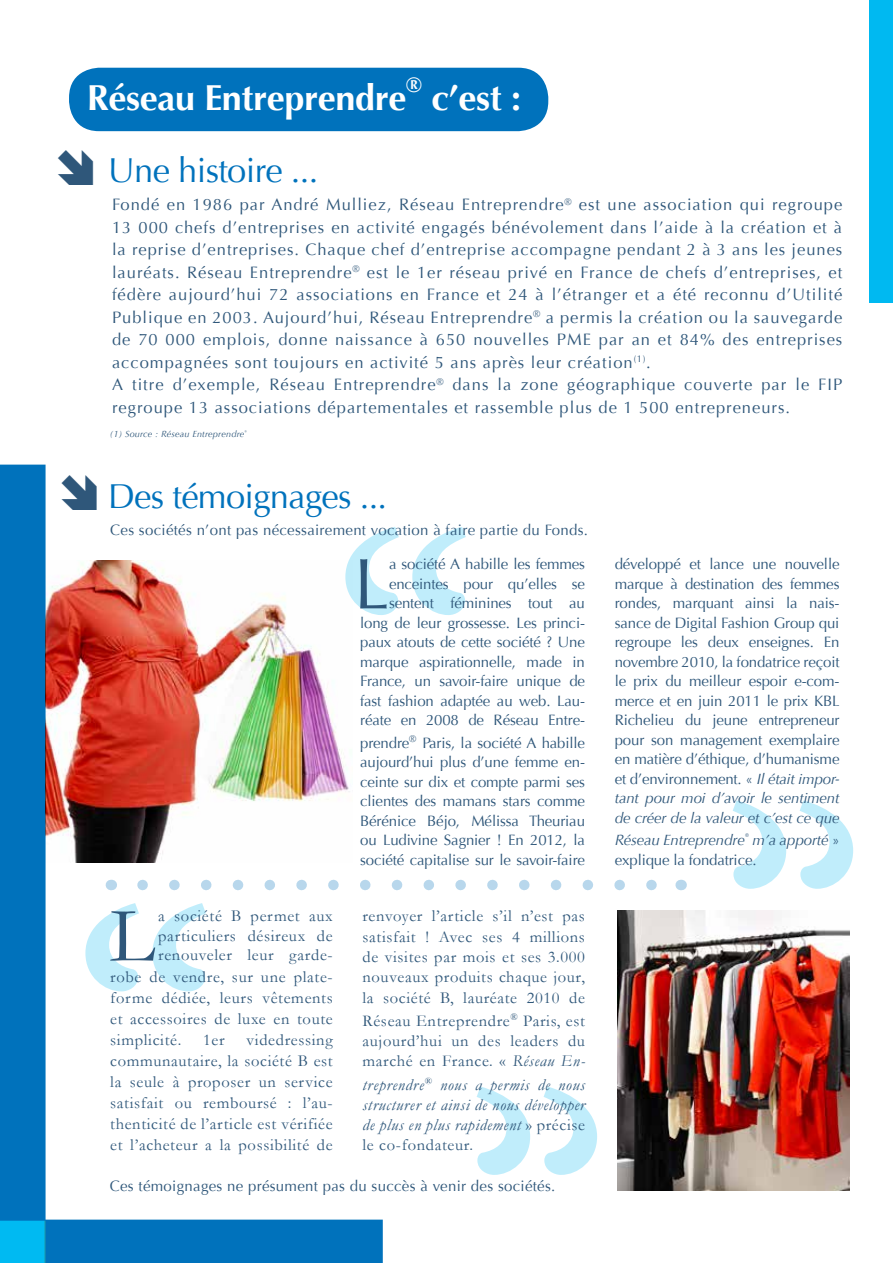
<style>
.page{position:relative;width:893px;height:1263px;background:#fff}
.page>*{position:absolute;margin:0;border:0;box-sizing:border-box;transform-origin:0 0}
.t1{font:79.05px "Garamond";color:#2f577a}
.t2{font:72px "Optima";color:#2f577a}
.t3{font:700 36px "Optima";letter-spacing:-.01em;color:#fff}
.t4{font:34.5px "Optima";letter-spacing:-.02em;color:#0072bc}
.t5{font:700 21px "Optima";color:#fff}
.t6{font:16.5px/22.5px "Optima";letter-spacing:.06em;color:#2f577a}
.t7{font:16.5px/21.1px "Garamond";letter-spacing:.04em;color:#2f577a;text-align:justify}
.t8{font:italic 16.5px/20.2px "Garamond";letter-spacing:.04em;color:#2f577a;text-align:justify}
.t9{font:15px/19.5px "Optima";letter-spacing:-.01em;color:#2f577a;text-align:justify}
.t10{font:15px "Optima";letter-spacing:.02em;color:#2f577a}
.t11{font:italic 15px/19.5px "Optima";letter-spacing:-.01em;color:#2f577a}
.t12{font:italic 9px "Optima";letter-spacing:.02em;color:#2f577a}
.s1{color:#2f577a}
.s2{font-style:italic}
.s3{font-style:normal}
</style>
<div class="page">
<img style="left:0;top:67px;width:450px;height:1196px">
<div style="left:870px;top:0;width:23px;height:302px;background:#00b9f1"></div>
<div style="left:69px;top:68px;width:479px;height:63px;background:#0072bc;border-radius:30px"></div>
<svg style="left:345px;top:527px;width:121px;height:88px"></svg>
<svg style="left:733px;top:800px;width:120px;height:89px"></svg>
<svg style="left:143px;top:880px;width:514px;height:10px"></svg>
<svg style="left:85px;top:903px;width:121px;height:88px"></svg>
<svg style="left:477px;top:1086px;width:120px;height:89px"></svg>
<img style="left:618px;top:911px;width:231px;height:280px">
<h3 class="t3" style="left:87px;top:77px;width:321px">Réseau Entreprendre</h3>
<h3 class="t5" style="left:406px;top:73px;width:17px">®</h3>
<h3 class="t3" style="left:431px;top:77px;width:91px">c’est :</h3>
<h3 class="t4" style="left:54px;top:150px;width:266px"><span class="s1">➔</span> Une histoire ...</h3>
<p class="t6" style="left:112px;top:194px;width:732px">Fondé en 1986 par André Mulliez, Réseau Entreprendre<sup>®</sup> est une association qui regroupe 13 000 chefs d’entreprises en activité engagés bénévolement dans l’aide à la création et à la reprise d’entreprises. Chaque chef d’entreprise accompagne pendant 2 à 3 ans les jeunes lauréats. Réseau Entreprendre<sup>®</sup> est le 1er réseau privé en France de chefs d’entreprises, et fédère aujourd’hui 72 associations en France et 24 à l’étranger et a été reconnu d’Utilité Publique en 2003. Aujourd’hui, Réseau Entreprendre<sup>®</sup> a permis la création ou la sauvegarde de 70 000 emplois, donne naissance à 650 nouvelles PME par an et 84% des entreprises accompagnées sont toujours en activité 5 ans après leur création<sup>(1)</sup>.<br>A titre d’exemple, Réseau Entreprendre<sup>®</sup> dans la zone géographique couverte par le FIP regroupe 13 associations départementales et rassemble plus de 1 500 entrepreneurs.</p>
<p class="t12" style="left:110px;top:428px;width:138px">(1) Source : Réseau Entreprendre<sup>®</sup></p>
<h3 class="t4" style="left:58px;top:476px;width:331px"><span class="s1">➔</span> Des témoignages ...</h3>
<p class="t10" style="left:110px;top:521px;width:479px">Ces sociétés n’ont pas nécessairement vocation à faire partie du Fonds.</p>
<p class="t9" style="left:360px;top:555px;width:226px;text-align:right">a société A habille les femmes enceintes pour qu’elles se sentent féminines tout au long de leur grossesse. Les princi&shy;paux atouts de cette société ? Une marque aspirationnelle, made in<br>France, un savoir-faire unique de fast fashion adaptée au web. Lau&shy;réate en 2008 de Réseau Entre-</p>
<p class="t9" style="left:360px;top:733px;width:226px">prendre<sup>®</sup> Paris, la société A habille aujourd’hui plus d’une femme en&shy;ceinte sur dix et compte parmi ses clientes des mamans stars comme Bérénice Béjo, Mélissa Theuriau ou Ludivine Sagnier ! En 2012, la société capitalise sur le savoir-faire</p>
<h2 class="t2" style="left:354px;top:542px;width:37px">L</h2>
<p class="t7" style="left:362px;top:906px;width:224px;line-height:20.2px">renvoyer l’article s’il n’est pas satisfait ! Avec ses 4 millions de visites par mois et ses 3.000 nouveaux produits chaque jour, la société B, lauréate 2010 de</p>
<p class="t7" style="left:362px;top:1010px;width:224px;line-height:20.2px">Réseau Entreprendre<sup>®</sup> Paris, est aujourd’hui un des leaders du marché en France. « <span class="s2">Réseau En-</span></p>
<p class="t8" style="left:362px;top:1074px;width:224px">treprendre<sup>®</sup> nous a permis de nous structurer et ainsi de nous développer de plus en plus rapidement <span class="s3">» précise le co-fondateur.</span></p>
<p class="t10" style="left:110px;top:1177px;width:447px">Ces témoignages ne présument pas du succès à venir des sociétés.</p>
<h1 class="t1" style="left:110px;top:888px;width:47px">L</h1>
<p class="t7" style="left:158px;top:906px;width:176px;line-height:19.5px">a société B permet aux particuliers désireux de renouveler leur garde-</p>
<p class="t7" style="left:110px;top:965px;width:224px">robe de vendre, sur une plate&shy;forme dédiée, leurs vêtements et accessoires de luxe en toute simplicité.</p>
<p class="t7" style="left:110px;top:1029px;width:224px;text-indent:136px">videdressing communautaire, la société B est la seule à proposer un service satisfait ou remboursé : l’au&shy;thenticité de l’article est vérifiée et l’acheteur a la possibilité de</p>
<p class="t7" style="left:203px;top:1029px;width:23px">1er</p>
<p class="t9" style="left:615px;top:555px;width:226px">développé et lance une nouvelle marque à destination des femmes rondes, marquant ainsi la nais&shy;sance de Digital Fashion Group qui regroupe les deux enseignes. En novembre 2010, la fondatrice reçoit le prix du meilleur espoir e-com&shy;merce et en juin 2011 le prix KBL Richelieu du jeune entrepreneur pour son management exemplaire en matière d’éthique, d’humanisme et d’environnement. « <span class="s2">Il était impor&shy;tant pour moi d’avoir le sentiment de créer de la valeur et c’est ce que</span></p>
<p class="t11" style="left:615px;top:831px;width:226px">Réseau Entreprendre<sup>®</sup> m’a apporté <span class="s3">» explique la fondatrice.</span></p>
</div>
